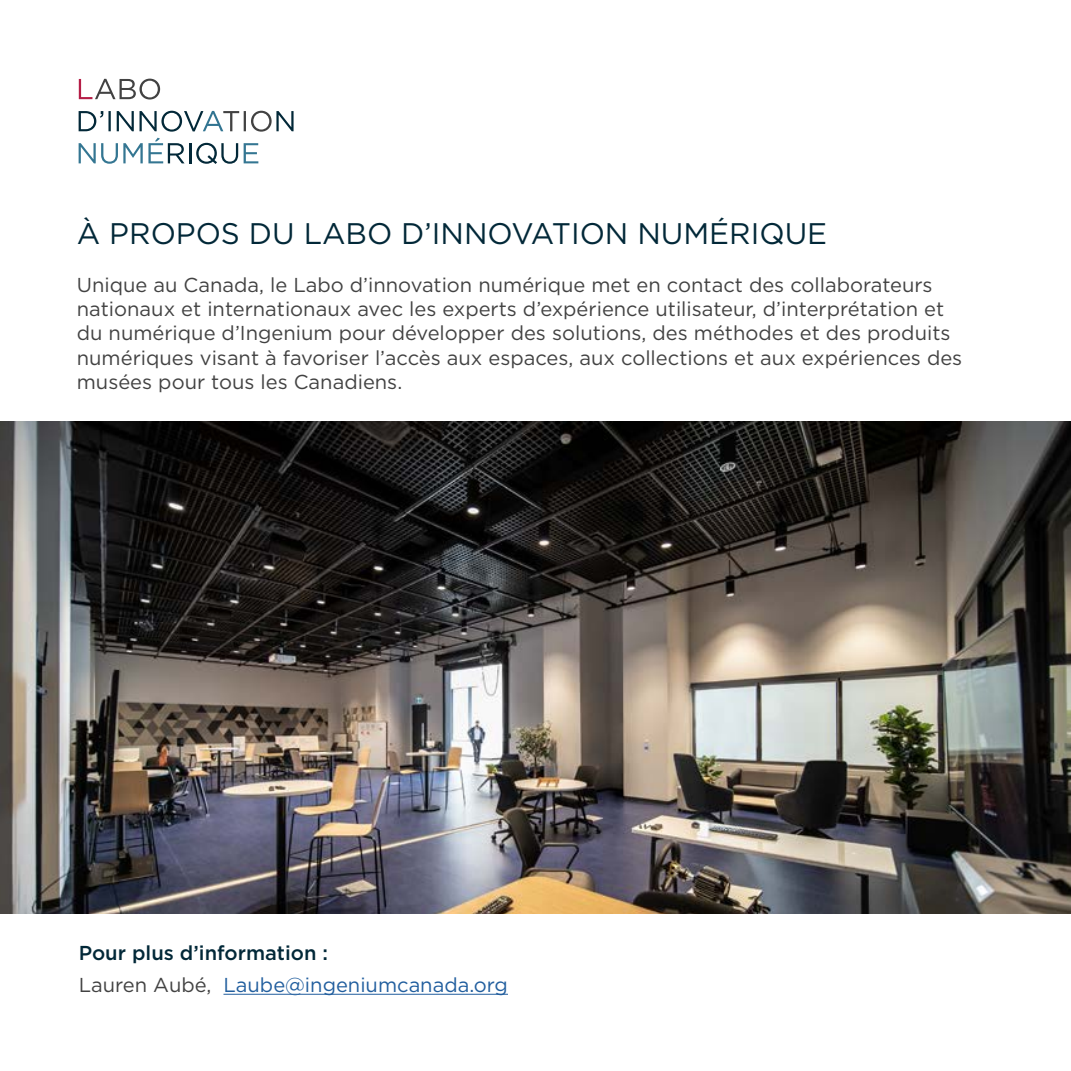
<style>
.page{position:relative;width:1071px;height:1071px;background:#fff}
.page>*{position:absolute;margin:0;border:0;box-sizing:border-box;transform-origin:0 0}
.BRO_Title{font:29.75px "Gotham";color:#022838}
.BRO_tx_11_5{font:20.12px/24.2px "Gotham";color:#424242}
.BRO_tx_11_5-2{font:20.12px "Gotham";color:#215e9e}
.BRO_tx_11_5_title_blue{font:500 20.12px "Gotham";color:#022838}
.s1{color:#fff}
.s2{color:#424242}
</style>
<div class="page">
<hr style="left:223px;top:994px;width:285px;height:1px;background:#215e9e">
<img style="left:0;top:422px;width:1071px;height:491px">
<svg style="left:79px;top:138px;width:106px;height:26px"></svg>
<hr style="left:189px;top:143px;width:2px;height:20px;background:#022838">
<svg style="left:196px;top:143px;width:42px;height:21px"></svg>
<svg style="left:244px;top:143px;width:14px;height:20px"></svg>
<svg style="left:79px;top:111px;width:215px;height:21px"></svg>
<svg style="left:79px;top:79px;width:81px;height:21px"></svg>
<h1 class="BRO_Title" style="left:77px;top:215px;width:759px">À PROPOS DU LABO D’INNOVATION NUMÉRIQUE<span class="s1">.</span></h1>
<p class="BRO_tx_11_5" style="left:77px;top:272px;width:887px">Unique au Canada, le Labo d’innovation numérique met en contact des collaborateurs nationaux et internationaux avec les experts d’expérience utilisateur, d’interprétation et du numérique d’Ingenium pour développer des solutions, des méthodes et des produits numériques visant à favoriser l’accès aux espaces, aux collections et aux expériences des musées pour tous les Canadiens.</p>
<h2 class="BRO_tx_11_5_title_blue" style="left:79px;top:940px;width:251px">Pour plus d’information :</h2>
<p class="BRO_tx_11_5-2" style="left:79px;top:972px;width:431px"><span class="s2">Lauren Aubé,</span> Laube@ingeniumcanada.org</p>
</div>
